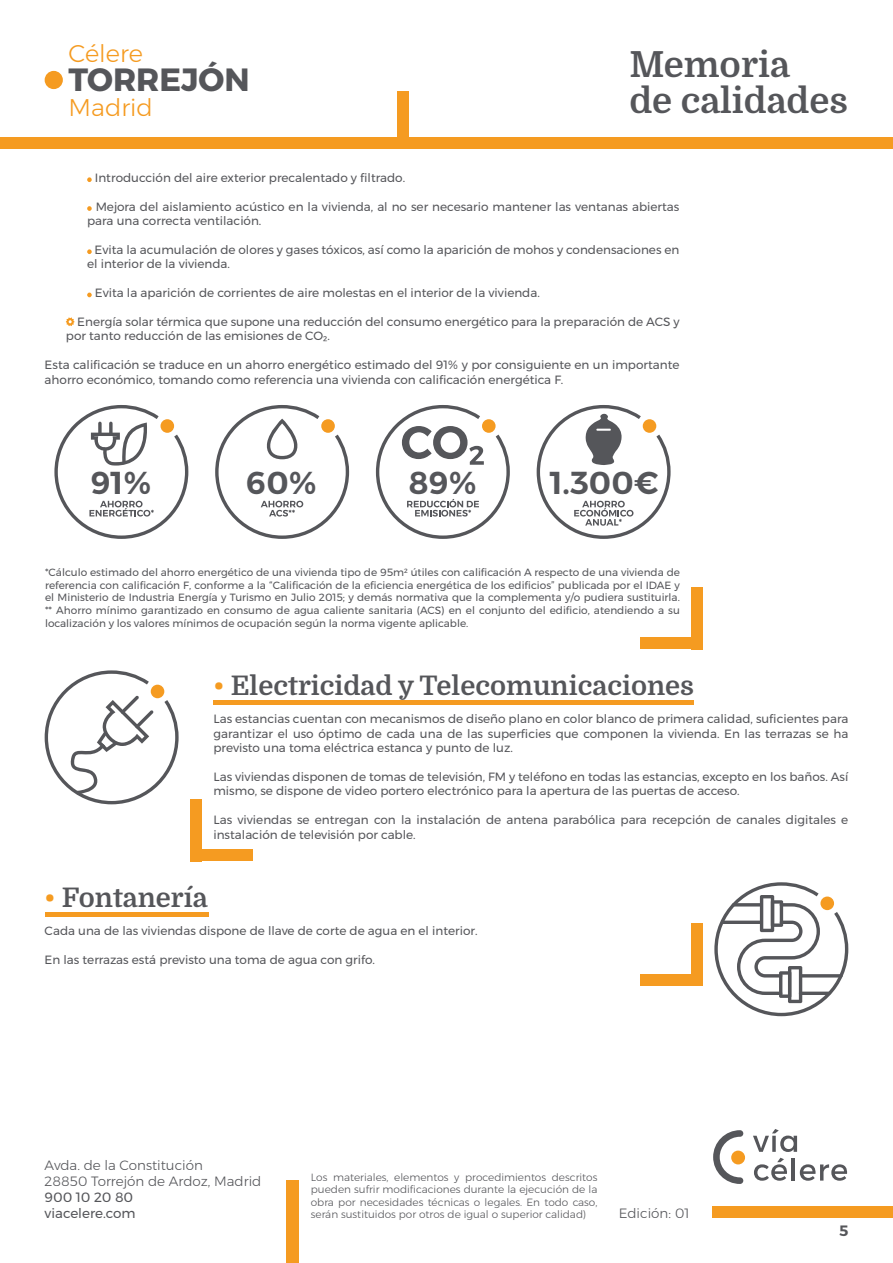
<style>
.page{position:relative;width:893px;height:1263px;background:#fff}
.page>*{position:absolute;margin:0;border:0;box-sizing:border-box;transform-origin:0 0}
.t1{font:700 36px/36px "Domine";color:#55565a}
.t2{font:700 32.1px "Montserrat";color:#55565a}
.t3{font:600 31.65px "Montserrat";color:#55565a}
.t4{font:700 27px "Domine";color:#55565a}
.t5{font:300 24.15px "Montserrat";color:#f59b21}
.t6{font:600 15px "Montserrat";color:#55565a}
.t7{font:300 13.5px/16.2px "Montserrat";color:#55565a}
.t8{font:13.5px/16.2px "Montserrat";color:#55565a}
.t9{font:12px/14.4px "Montserrat";color:#55565a}
.t10{font:10.5px/12.6px "Montserrat";color:#55565a;text-align:justify}
.t11{font:300 10.5px/12.6px "Montserrat";color:#55565a;text-align:justify}
.s1{color:#f59b21}
</style>
<div class="page">
<svg style="left:753px;top:1129px;width:44px;height:23px"></svg>
<svg style="left:754px;top:1158px;width:33px;height:23px"></svg>
<hr style="left:792px;top:1158px;width:3px;height:22px;background:#55565a">
<svg style="left:800px;top:1164px;width:47px;height:17px"></svg>
<div style="left:731px;top:1150px;width:14px;height:14px;background:#f59b21;border-radius:50%"></div>
<svg style="left:713px;top:1130px;width:30px;height:54px"></svg>
<div style="left:0;top:137px;width:893px;height:12px;background:#f59b21"></div>
<div style="left:712px;top:1206px;width:181px;height:12px;background:#f59b21"></div>
<div style="left:397px;top:92px;width:12px;height:46px;background:#f59b21"></div>
<div style="left:45px;top:71px;width:18px;height:18px;background:#f59b21;border-radius:50%"></div>
<div style="left:287px;top:1181px;width:12px;height:82px;background:#f59b21"></div>
<hr style="left:213px;top:700px;width:481px;height:4px;background:#f59b21">
<div style="left:190px;top:799px;width:12px;height:62px;background:#f59b21"></div>
<div style="left:190px;top:849px;width:62px;height:12px;background:#f59b21"></div>
<svg style="left:44px;top:670px;width:135px;height:134px"></svg>
<svg style="left:714px;top:882px;width:134px;height:134px"></svg>
<hr style="left:45px;top:912px;width:163px;height:4px;background:#f59b21">
<div style="left:640px;top:974px;width:62px;height:11px;background:#f59b21"></div>
<div style="left:691px;top:923px;width:11px;height:62px;background:#f59b21"></div>
<svg style="left:87px;top:177px;width:5px;height:5px"></svg>
<svg style="left:87px;top:206px;width:5px;height:5px"></svg>
<svg style="left:87px;top:249px;width:5px;height:5px"></svg>
<svg style="left:87px;top:293px;width:5px;height:4px"></svg>
<svg style="left:66px;top:317px;width:8px;height:9px"></svg>
<div style="left:640px;top:637px;width:62px;height:12px;background:#f59b21"></div>
<div style="left:691px;top:587px;width:11px;height:62px;background:#f59b21"></div>
<svg style="left:54px;top:405px;width:135px;height:134px"></svg>
<svg style="left:215px;top:405px;width:134px;height:134px"></svg>
<svg style="left:376px;top:405px;width:134px;height:134px"></svg>
<svg style="left:537px;top:405px;width:134px;height:134px"></svg>
<h3 class="t5" style="left:69px;top:36px;width:76px">Célere</h3>
<h2 class="t2" style="left:69px;top:54px;width:183px">TORREJÓN</h2>
<h3 class="t5" style="left:69px;top:89px;width:86px">Madrid</h3>
<h1 class="t1" style="left:629px;top:47px;width:220px">Memoria<br>de calidades</h1>
<p class="t9" style="left:95px;top:170px;width:312px">Introducción del aire exterior precalentado y filtrado.</p>
<p class="t9" style="left:87px;top:199px;width:594px;text-indent:9px">Mejora del aislamiento acústico en la vivienda, al no ser necesario mantener las ventanas abiertas para una correcta ventilación.</p>
<p class="t9" style="left:87px;top:242px;width:594px;text-indent:7px">Evita la acumulación de olores y gases tóxicos, así como la aparición de mohos y condensaciones en el interior de la vivienda.</p>
<p class="t9" style="left:95px;top:286px;width:447px">Evita la aparición de corrientes de aire molestas en el interior de la vivienda.</p>
<p class="t9" style="left:66px;top:314px;width:615px;text-indent:11px">Energía solar térmica que supone una reducción del consumo energético para la preparación de ACS y por tanto reducción de las emisiones de CO2.</p>
<p class="t9" style="left:45px;top:358px;width:636px">Esta calificación se traduce en un ahorro energético estimado del 91% y por consiguiente en un importante ahorro económico, tomando como referencia una vivienda con calificación energética F.</p>
<h3 class="t3" style="left:91px;top:457px;width:62px">91%</h3>
<h3 class="t3" style="left:246px;top:457px;width:72px">60%</h3>
<h3 class="t3" style="left:409px;top:457px;width:69px">89%</h3>
<h3 class="t3" style="left:550px;top:457px;width:110px">1.300€</h3>
<p class="t10" style="left:45px;top:566px;width:636px">*Cálculo estimado del ahorro energético de una vivienda tipo de 95m2 útiles con calificación A respecto de una vivienda de referencia con calificación F, conforme a la “Calificación de la eficiencia energética de los edificios” publicada por el IDAE y el Ministerio de Industria Energía y Turismo en Julio 2015; y demás normativa que la complementa y/o pudiera sustituirla. ** Ahorro mínimo garantizado en consumo de agua caliente sanitaria (ACS) en el conjunto del edificio, atendiendo a su localización y los valores mínimos de ocupación según la norma vigente aplicable.</p>
<h3 class="t4" style="left:213px;top:670px;width:482px"><span class="s1">•</span> Electricidad y Telecomunicaciones</h3>
<p class="t9" style="left:213px;top:712px;width:636px;text-align:justify">Las estancias cuentan con mecanismos de diseño plano en color blanco de primera calidad, suficientes para garantizar el uso óptimo de cada una de las superficies que componen la vivienda. En las terrazas se ha previsto una toma eléctrica estanca y punto de luz.</p>
<p class="t9" style="left:213px;top:769px;width:636px">Las viviendas disponen de tomas de televisión, FM y teléfono en todas las estancias, excepto en los baños. Así mismo, se dispone de video portero electrónico para la apertura de las puertas de acceso.</p>
<p class="t9" style="left:213px;top:813px;width:636px">Las viviendas se entregan con la instalación de antena parabólica para recepción de canales digitales e instalación de televisión por cable.</p>
<h3 class="t4" style="left:45px;top:882px;width:164px"><span class="s1">•</span> Fontanería</h3>
<p class="t9" style="left:45px;top:924px;width:434px">Cada una de las viviendas dispone de llave de corte de agua en el interior.</p>
<p class="t9" style="left:45px;top:952px;width:332px">En las terrazas está previsto una toma de agua con grifo.</p>
<p class="t7" style="left:45px;top:1156px;width:218px">Avda. de la Constitución<br>28850 Torrejón de Ardoz, Madrid</p>
<p class="t8" style="left:45px;top:1189px;width:93px">900 10 20 80 viacelere.com</p>
<p class="t11" style="left:311px;top:1170px;width:288px">Los materiales, elementos y procedimientos descritos pueden sufrir modificaciones durante la ejecución de la obra por necesidades técnicas o legales. En todo caso, serán sustituidos por otros de igual o superior calidad)</p>
<p class="t7" style="left:619px;top:1205px;width:72px">Edición: 01</p>
<p class="t6" style="left:839px;top:1219px;width:11px">5</p>
</div>
